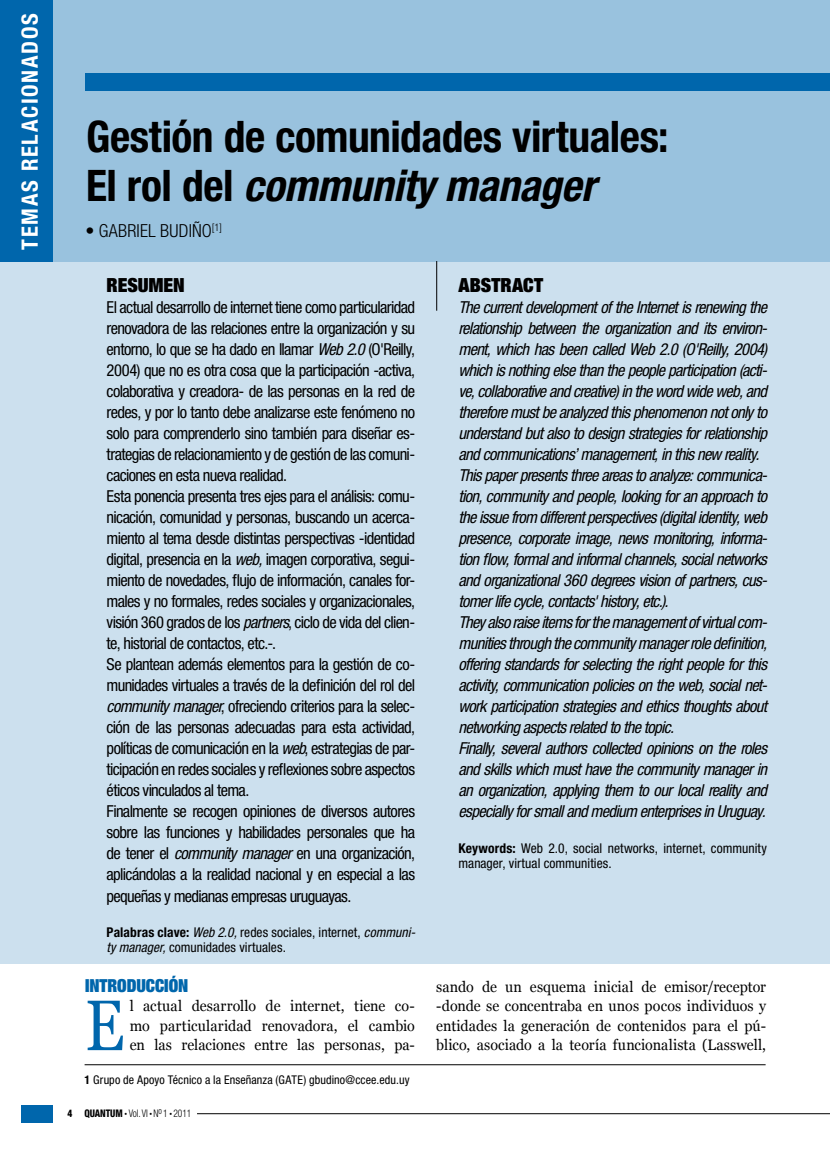
<style>
.page{position:relative;width:830px;height:1149px;background:#fff}
.page>*{position:absolute;margin:0;border:0;box-sizing:border-box;transform-origin:0 0}
.t1{font:71.25px "Georgia";color:#0066ac;scale:.84 1}
.t2{font:700 condensed 43.5px/49.5px "Helvetica Neue LT";letter-spacing:-.01em;color:#000}
.t3{font:700 condensed 22.5px "Helvetica Neue LT";letter-spacing:.075em;color:#fff}
.t4{font:900 expanded 19.5px "Helvetica Neue LT";letter-spacing:-.005em;color:#000}
.t5{font:300 condensed 18px "Helvetica Neue LT";letter-spacing:.01em;color:#000}
.t6{font:900 expanded 18px "Helvetica Neue LT";letter-spacing:-.005em;color:#0066ac;scale:.95 1}
.t7{font:condensed 16.5px/21px "Helvetica Neue LT";letter-spacing:-.04em;color:#000}
.t8{font:italic condensed 16.5px/21px "Helvetica Neue LT";letter-spacing:-.04em;color:#000}
.t9{font:15px/19.5px "Georgia";letter-spacing:.005em;color:#000;text-align:justify;scale:.95 1}
.t10{font:condensed 13.5px/15px "Helvetica Neue LT";letter-spacing:.005em;color:#000}
.t11{font:condensed 12px "Helvetica Neue LT";letter-spacing:.01em;color:#000}
.t12{font:300 condensed 10.5px "Helvetica Neue LT";letter-spacing:-.01em;color:#000;scale:.9 1}
.t13{font:800 condensed 10.5px "Helvetica Neue LT";color:#000;scale:.9 1}
.s1{font-style:italic}
.s2{font-weight:700}
.s3{font-weight:800}
.s4{font-weight:200;font-stretch:normal;font-size:6px}
</style>
<div class="page">
<div style="left:21px;top:1104px;width:32px;height:17px;background:#0066ac"></div>
<hr style="left:197px;top:1113px;width:632px;height:1px;background:#000">
<div style="left:0;top:261px;width:829px;height:701px;background:#cce0ee"></div>
<div style="left:0;top:0;width:829px;height:261px;background:#99c2de"></div>
<hr style="left:436px;top:261px;width:1px;height:49px;background:#000">
<div style="left:85px;top:73px;width:744px;height:17px;background:#0066ac"></div>
<div style="left:0;top:0;width:52px;height:261px;background:#0066ac"></div>
<hr style="left:85px;top:1064px;width:680px;height:1px;background:#000">
<h3 class="t3" style="left:16px;top:250px;width:238px;rotate:-90deg">TEMAS RELACIONADOS</h3>
<h2 class="t2" style="left:86px;top:111px;width:584px">Gestión de comunidades virtuales:<br>El rol del <span class="s1">community manager</span></h2>
<p class="t5" style="left:85px;top:220px;width:138px">• GABRIEL BUDIÑO<sup>[1]</sup></p>
<p class="t13" style="left:67px;top:1106px;width:7px">4</p>
<p class="t4" style="left:107px;top:272px;width:80px">RESUMEN</p>
<p class="t7" style="left:106px;top:296px;width:310px">El actual desarrollo de internet tiene como particularidad renovadora de las relaciones entre la organización y su entorno, lo que se ha dado en llamar <span class="s1">Web 2.0</span> (O'Reilly, 2004) que no es otra cosa que la participación -activa, colaborativa y creadora- de las personas en la red de redes, y por lo tanto debe analizarse este fenómeno no solo para comprenderlo sino también para diseñar es&shy;trategias de relacionamiento y de gestión de las comuni&shy;caciones en esta nueva realidad.<br>Esta ponencia presenta tres ejes para el análisis: comu&shy;nicación, comunidad y personas, buscando un acerca&shy;miento al tema desde distintas perspectivas -identidad digital, presencia en la <span class="s1">web,</span> imagen corporativa, segui&shy;miento de novedades, flujo de información, canales for&shy;males y no formales, redes sociales y organizacionales, visión 360 grados de los <span class="s1">partners</span>, ciclo de vida del clien&shy;te, historial de contactos, etc.-.<br>Se plantean además elementos para la gestión de co&shy;munidades virtuales a través de la definición del rol del <span class="s1">community manager</span>, ofreciendo criterios para la selec&shy;ción de las personas adecuadas para esta actividad, políticas de comunicación en la <span class="s1">web</span>, estrategias de par&shy;ticipación en redes sociales y reflexiones sobre aspectos éticos vinculados al tema.<br>Finalmente se recogen opiniones de diversos autores sobre las funciones y habilidades personales que ha de tener el <span class="s1">community manager</span> en una organización, aplicándolas a la realidad nacional y en especial a las pequeñas y medianas empresas uruguayas.</p>
<p class="t10" style="left:106px;top:924px;width:310px"><span class="s2">Palabras clave:</span> <span class="s1">Web 2.0,</span> redes sociales, internet, <span class="s1">communi&shy;ty manager,</span> comunidades virtuales.</p>
<p class="t6" style="left:85px;top:973px;width:110px">INTRODUCCIÓN</p>
<h1 class="t1" style="left:85px;top:984px;width:48px">E</h1>
<p class="t9" style="left:130px;top:995px;width:302px">l actual desarrollo de internet, tiene co&shy;mo particularidad renovadora, el cambio en las relaciones entre las personas, pa-</p>
<p class="t11" style="left:85px;top:1072px;width:326px"><span class="s2">1</span> Grupo de Apoyo Técnico a la Enseñanza (GATE) gbudino@ccee.edu.uy</p>
<p class="t12" style="left:84px;top:1106px;width:120px"><span class="s3">QUANTUM</span> <span class="s4">•</span> Vol. VI <span class="s4">•</span> N<sup>o</sup> 1 <span class="s4">•</span> 2011</p>
<p class="t4" style="left:458px;top:272px;width:86px">ABSTRACT</p>
<p class="t8" style="left:458px;top:296px;width:310px">The current development of the Internet is renewing the relationship between the organization and its environ&shy;ment, which has been called Web 2.0 (O'Reilly, 2004) which is nothing else than the people participation (acti&shy;ve, collaborative and creative) in the word wide web, and therefore must be analyzed this phenomenon not only to understand but also to design strategies for relationship and communications’ management, in this new reality.<br>This paper presents three areas to analyze: communica&shy;tion, community and people, looking for an approach to the issue from different perspectives (digital identity, web presence, corporate image, news monitoring, informa&shy;tion flow, formal and informal channels, social networks and organizational 360 degrees vision of partners, cus&shy;tomer life cycle, contacts' history, etc.).<br>They also raise items for the management of virtual com&shy;munities through the community manager role definition, offering standards for selecting the right people for this activity, communication policies on the web, social net&shy;work participation strategies and ethics thoughts about networking aspects related to the topic.<br>Finally, several authors collected opinions on the roles and skills which must have the community manager in an organization, applying them to our local reality and especially for small and medium enterprises in Uruguay.</p>
<p class="t10" style="left:458px;top:840px;width:310px"><span class="s2">Keywords:</span> Web 2.0, social networks, internet, community manager, virtual communities.</p>
<p class="t9" style="left:436px;top:976px;width:348px">sando de un esquema inicial de emisor/receptor -donde se concentraba en unos pocos individuos y entidades la generación de contenidos para el pú&shy;blico, asociado a la teoría funcionalista (Lasswell,</p>
</div>
